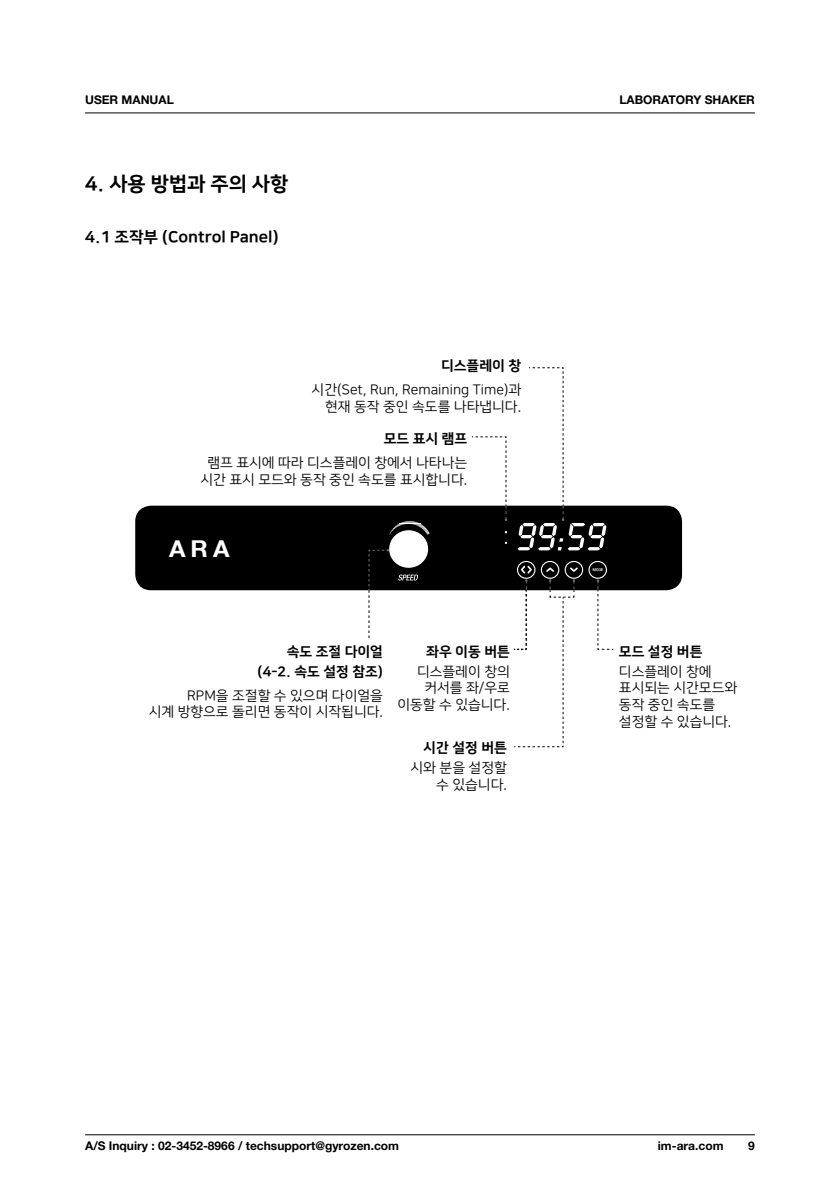
<style>
.page{position:relative;width:840px;height:1191px;background:#fff}
.page>*{position:absolute;margin:0;border:0;box-sizing:border-box;transform-origin:0 0}
.t1{font:700 23.2px "Helvetica 75";color:#fff;scale:1.04 1}
.t2{font:19.6px "Nanum Square EB";color:#000}
.t3{font:15.6px "Nanum Square EB";color:#000}
.t4{font:13.8px/16.8px "Nanum Square R";color:#000;text-align:right}
.t5{font:13.8px/20px "Nanum Square EB";color:#000;text-align:right}
.t6{font:700 12px "Helvetica Neue";color:#000}
</style>
<div class="page">
<hr style="left:85px;top:1134px;width:669px;height:1px;background:#000">
<hr style="left:85px;top:112px;width:669px;height:1px;background:#000">
<div style="left:135px;top:505px;width:546px;height:85px;background:#000;border-radius:16px"></div>
<div style="left:389px;top:530px;width:39px;height:38px;background:#fff;border-radius:50%"></div>
<div style="left:516px;top:561px;width:19px;height:18px;border:1px solid #fff;border-radius:50%"></div>
<div style="left:540px;top:561px;width:19px;height:18px;border:1px solid #fff;border-radius:50%"></div>
<div style="left:564px;top:561px;width:19px;height:18px;border:1px solid #fff;border-radius:50%"></div>
<div style="left:588px;top:561px;width:18px;height:18px;border:1px solid #fff;border-radius:50%"></div>
<svg style="left:368px;top:549px;width:21px;height:89px"></svg>
<svg style="left:389px;top:521px;width:40px;height:15px"></svg>
<svg style="left:398px;top:574px;width:20px;height:6px"></svg>
<svg style="left:546px;top:567px;width:7px;height:5px"></svg>
<svg style="left:570px;top:567px;width:7px;height:5px"></svg>
<svg style="left:521px;top:565px;width:10px;height:8px"></svg>
<svg style="left:592px;top:568px;width:10px;height:3px"></svg>
<svg style="left:517px;top:367px;width:89px;height:183px"></svg>
<svg style="left:471px;top:436px;width:36px;height:85px"></svg>
<svg style="left:596px;top:579px;width:17px;height:71px"></svg>
<svg style="left:513px;top:579px;width:62px;height:168px"></svg>
<p class="t6" style="left:85px;top:92px;width:90px">USER MANUAL</p>
<p class="t6" style="left:619px;top:92px;width:137px">LABORATORY SHAKER</p>
<h2 class="t2" style="left:85px;top:173px;width:205px">4. 사용 방법과 주의 사항</h2>
<p class="t3" style="left:85px;top:228px;width:195px">4.1 조작부 (Control Panel)</p>
<p class="t5" style="left:441px;top:355px;width:81px">디스플레이 창</p>
<p class="t4" style="left:311px;top:381px;width:211px">시간(Set, Run, Remaining Time)과 현재 동작 중인 속도를 나타냅니다.</p>
<p class="t5" style="left:383px;top:429px;width:85px">모드 표시 램프</p>
<p class="t4" style="left:200px;top:455px;width:268px;text-align:center">램프 표시에 따라 디스플레이 창에서 나타나는 시간 표시 모드와 동작 중인 속도를 표시합니다.</p>
<h1 class="t1" style="left:169px;top:534px;width:60px">ARA</h1>
<p class="t5" style="left:257px;top:641px;width:127px">속도 조절 다이얼 (4-2. 속도 설정 참조)</p>
<p class="t4" style="left:149px;top:687px;width:236px">RPM을 조절할 수 있으며 다이얼을<br>시계 방향으로 돌리면 동작이 시작됩니다.</p>
<p class="t5" style="left:426px;top:641px;width:85px">좌우 이동 버튼</p>
<p class="t4" style="left:397px;top:663px;width:114px">디스플레이 창의 커서를 좌/우로 이동할 수 있습니다.</p>
<p class="t5" style="left:423px;top:738px;width:85px">시간 설정 버튼</p>
<p class="t4" style="left:410px;top:760px;width:98px">시와 분을 설정할 수 있습니다.</p>
<p class="t5" style="left:618px;top:641px;width:85px">모드 설정 버튼</p>
<p class="t4" style="left:618px;top:663px;width:120px;text-align:left">디스플레이 창에 표시되는 시간모드와 동작 중인 속도를 설정할 수 있습니다.</p>
<p class="t6" style="left:85px;top:1138px;width:315px">A/S Inquiry : 02-3452-8966 / techsupport@gyrozen.com</p>
<p class="t6" style="left:657px;top:1138px;width:67px">im-ara.com</p>
<p class="t6" style="left:747px;top:1138px;width:8px">9</p>
</div>
